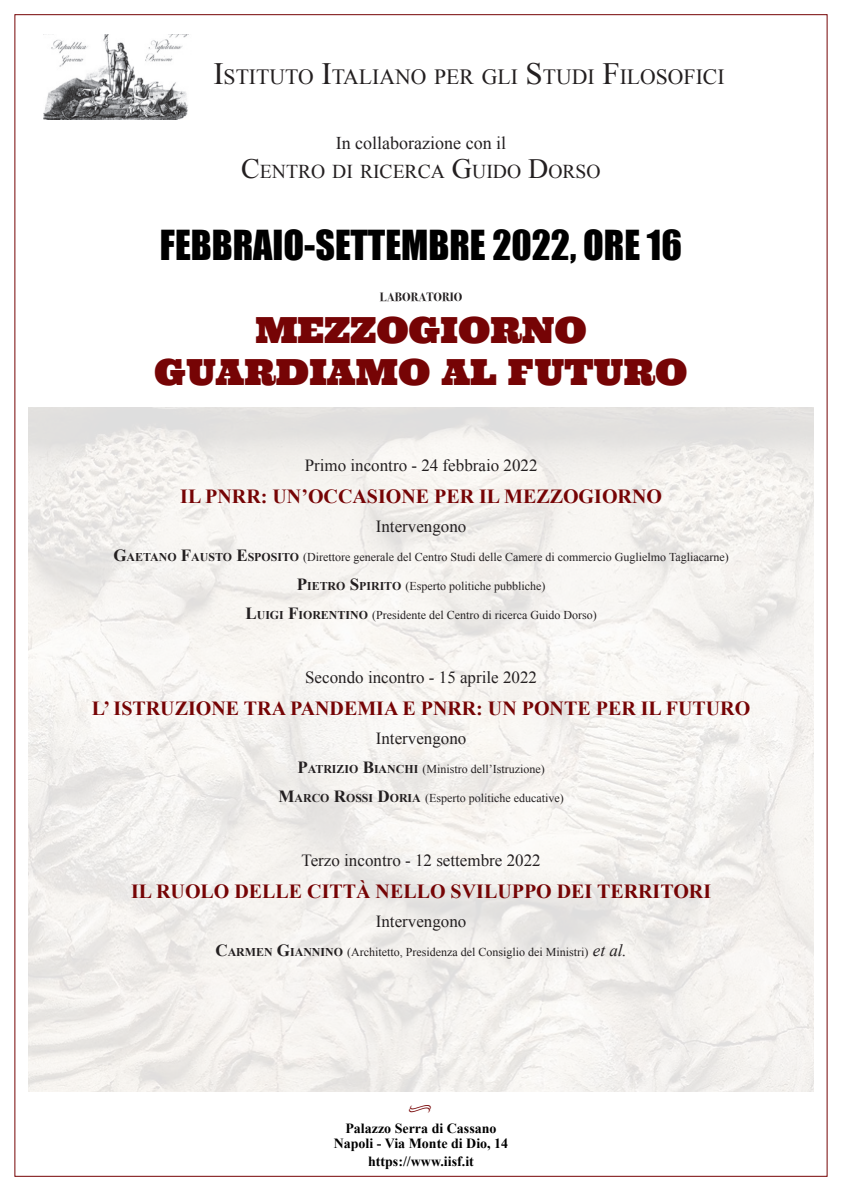
<style>
.page{position:relative;width:842px;height:1191px;background:#fff}
.page>*{position:absolute;margin:0;border:0;box-sizing:border-box;transform-origin:0 0}
.t1{font:38px "Impact";color:#000}
.t2{font:36px/42px "Ultra";color:#760405;text-align:center}
.t3{font:21.7px "Times New Roman";color:#231f20}
.t4{font:700 20px "Times New Roman";color:#760405}
.t5{font:19.6px "Times New Roman";color:#231f20}
.t6{font:18px "Times New Roman";color:#231f20}
.t7{font:17px "Times New Roman";color:#231f20}
.t8{font:14.9px "Minion Pro";color:#760405}
.t9{font:700 14px "Times New Roman";color:#000}
.t10{font:12px "Times New Roman";color:#231f20}
.t11{font:700 12px "Bodoni Svty Two OSITCTT";color:#231f20}
.s1{font-size:31px}
.s2{font-size:28px}
.s3{font-weight:700;font-size:17px}
.s4{font-weight:700;font-size:11.9px}
.s5{font-style:italic;font-size:17px}
</style>
<div class="page">
<img style="left:29px;top:408px;width:785px;height:683px">
<img style="left:44px;top:34px;width:145px;height:86px">
<p class="t3" style="left:213px;top:62px;width:512px"><span class="s1">I</span>STITUTO <span class="s1">I</span>TALIANO PER GLI <span class="s1">S</span> TUDI <span class="s1">F</span>ILOSOFICI</p>
<p class="t6" style="left:336px;top:131px;width:172px">In collaborazione con il</p>
<p class="t5" style="left:241px;top:158px;width:361px"><span class="s2">C</span>ENTRO DI RICERCA <span class="s2">G</span>UIDO <span class="s2">D</span>ORSO</p>
<p class="t1" style="left:160px;top:216px;width:523px">FEBBRAIO-SETTEMBRE 2022, ORE 16</p>
<p class="t11" style="left:380px;top:290px;width:84px">LABORATORIO</p>
<p class="t2" style="left:155px;top:309px;width:534px">MEZZOGIORNO<br>GUARDIAMO AL FUTURO</p>
<p class="t7" style="left:305px;top:454px;width:234px">Primo incontro - 24 febbraio 2022</p>
<p class="t4" style="left:180px;top:483px;width:483px">IL PNRR: UN’OCCASIONE PER IL MEZZOGIORNO</p>
<p class="t7" style="left:376px;top:515px;width:92px">Intervengono</p>
<p class="t10" style="left:113px;top:549px;width:617px"><span class="s3">G</span><span class="s4">AETANO</span> <span class="s3">F</span><span class="s4">AUSTO</span> <span class="s3">E</span><span class="s4">SPOSITO</span> (Direttore generale del Centro Studi delle Camere di commercio Guglielmo Tagliacarne)</p>
<p class="t10" style="left:297px;top:578px;width:250px"><span class="s3">P</span><span class="s4">IETRO</span> <span class="s3">S</span><span class="s4">PIRITO</span> (Esperto politiche pubbliche)</p>
<p class="t10" style="left:245px;top:607px;width:353px"><span class="s3">L</span><span class="s4">UIGI</span> <span class="s3">F</span><span class="s4">IORENTINO</span> (Presidente del Centro di ricerca Guido Dorso)</p>
<p class="t7" style="left:305px;top:666px;width:233px">Secondo incontro - 15 aprile 2022</p>
<p class="t4" style="left:92px;top:695px;width:660px">L’ ISTRUZIONE TRA PANDEMIA E PNRR: UN PONTE PER IL FUTURO</p>
<p class="t7" style="left:376px;top:727px;width:92px">Intervengono</p>
<p class="t10" style="left:297px;top:761px;width:249px"><span class="s3">P</span><span class="s4">ATRIZIO</span> <span class="s3">B</span><span class="s4">IANCHI</span> (Ministro dell’Istruzione)</p>
<p class="t10" style="left:278px;top:790px;width:287px"><span class="s3">M</span><span class="s4">ARCO</span> <span class="s3">R</span><span class="s4">OSSI</span> <span class="s3">D</span><span class="s4">ORIA</span> (Esperto politiche educative)</p>
<p class="t7" style="left:302px;top:849px;width:241px">Terzo incontro - 12 settembre 2022</p>
<p class="t4" style="left:131px;top:878px;width:581px">IL RUOLO DELLE CITTÀ NELLO SVILUPPO DEI TERRITORI</p>
<p class="t7" style="left:376px;top:910px;width:92px">Intervengono</p>
<p class="t10" style="left:215px;top:944px;width:413px"><span class="s3">C</span><span class="s4">ARMEN</span> <span class="s3">G</span><span class="s4">IANNINO</span> (Architetto, Presidenza del Consiglio dei Ministri) <span class="s5">et al.</span></p>
<p class="t8" style="left:408px;top:1097px;width:25px">•</p>
<p class="t9" style="left:345px;top:1118px;width:153px">Palazzo Serra di Cassano</p>
<p class="t9" style="left:334px;top:1133px;width:176px">Napoli - Via Monte di Dio, 14</p>
<p class="t9" style="left:368px;top:1151px;width:107px">https://www.iisf.it</p>
</div>
